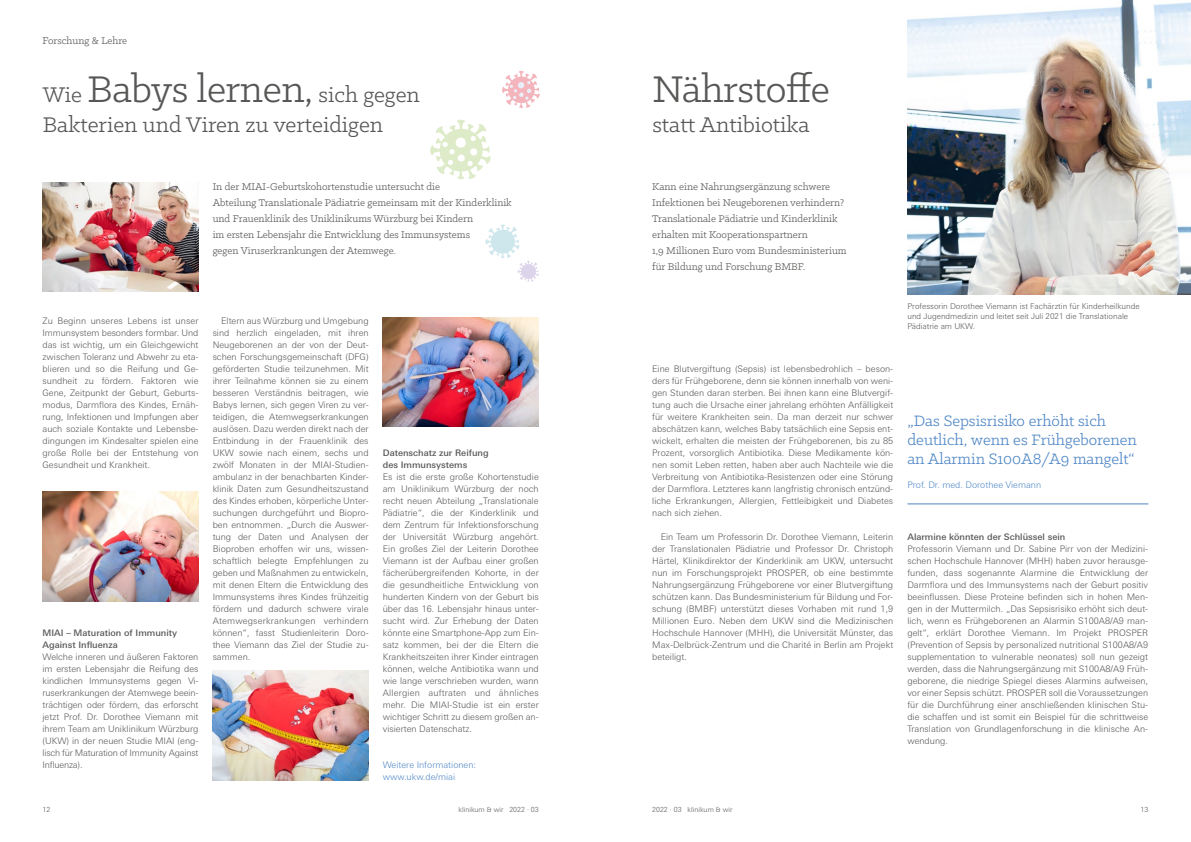
<style>
.page{position:relative;width:1191px;height:842px;background:#fff}
.page>*{position:absolute;margin:0;border:0;box-sizing:border-box;transform-origin:0 0}
.t1{font:42px "Klinic Slab";letter-spacing:-.01em;color:#575756}
.t2{font:24px/30px "Klinic Slab";color:#575756}
.t3{font:17px/19px "Klinic Slab";color:#5087c6}
.t4{font:11px/16px "Klinic Slab";color:#575756}
.t5{font:300 9px/12px "Univers Next Pro";color:#575756;text-align:justify}
.t6{font:500 9px/12px "Univers Next Pro";color:#575756}
.t7{font:300 9px/12px "Univers Next Pro";color:#5087c6}
.t8{font:300 8px/10px "Univers Next Pro";color:#575756}
.t9{font:300 7px "Univers Next Pro";color:#575756}
.s1{font-size:42px}
</style>
<div class="page">
<img style="left:907px;top:0;width:284px;height:295px">
<svg style="left:502px;top:71px;width:38px;height:37px"></svg>
<svg style="left:485px;top:224px;width:54px;height:58px"></svg>
<svg style="left:430px;top:119px;width:61px;height:61px"></svg>
<hr style="left:907px;top:504px;width:241px;height:1px;background:#5087c6">
<img style="left:43px;top:182px;width:155px;height:109px">
<img style="left:43px;top:492px;width:155px;height:109px">
<img style="left:383px;top:317px;width:156px;height:110px">
<img style="left:213px;top:671px;width:156px;height:109px">
<p class="t4" style="left:43px;top:32px;width:86px">Forschung &amp; Lehre</p>
<h2 class="t2" style="left:43px;top:79px;width:378px">Wie <span class="s1">Babys lernen,</span> sich gegen<br>Bakterien und Viren zu verteidigen</h2>
<p class="t4" style="left:213px;top:178px;width:301px">In der MIAI-Geburtskohortenstudie untersucht die<br>Abteilung Translationale Pädiatrie gemeinsam mit der Kinderklinik und Frauenklinik des Uniklinikums Würzburg bei Kindern<br>im ersten Lebensjahr die Entwicklung des Immunsystems<br>gegen Viruserkrankungen der Atemwege.</p>
<p class="t5" style="left:43px;top:315px;width:157px">Zu Beginn unseres Lebens ist unser Immunsystem besonders formbar. Und das ist wichtig, um ein Gleichgewicht zwischen Toleranz und Abwehr zu eta&shy;blieren und so die Reifung und Ge&shy;sundheit zu fördern. Faktoren wie Gene, Zeitpunkt der Geburt, Geburts&shy;modus, Darmflora des Kindes, Ernäh&shy;rung, Infektionen und Impfungen aber auch soziale Kontakte und Lebensbe&shy;dingungen im Kindesalter spielen eine große Rolle bei der Entstehung von Gesundheit und Krankheit.</p>
<p class="t6" style="left:43px;top:627px;width:136px">MIAI – Maturation of Immunity<br>Against Influenza</p>
<p class="t5" style="left:43px;top:651px;width:157px">Welche inneren und äußeren Faktoren im ersten Lebensjahr die Reifung des kindlichen Immunsystems gegen Vi&shy;ruserkrankungen der Atemwege beein&shy;trächtigen oder fördern, das erforscht jetzt Prof. Dr. Dorothee Viemann mit ihrem Team am Uniklinikum Würzburg (UKW) in der neuen Studie MIAI (eng&shy;lisch für Maturation of Immunity Against Influenza).</p>
<p class="t5" style="left:213px;top:315px;width:157px;text-indent:9px">Eltern aus Würzburg und Umgebung sind herzlich eingeladen, mit ihren Neugeborenen an der von der Deut&shy;schen Forschungsgemeinschaft (DFG) geförderten Studie teilzunehmen. Mit ihrer Teilnahme können sie zu einem besseren Verständnis beitragen, wie Babys lernen, sich gegen Viren zu ver&shy;teidigen, die Atemwegserkrankungen auslösen. Dazu werden direkt nach der Entbindung in der Frauenklinik des UKW sowie nach einem, sechs und zwölf Monaten in der MIAI-Studien&shy;ambulanz in der benachbarten Kinder&shy;klinik Daten zum Gesundheitszustand des Kindes erhoben, körperliche Unter&shy;suchungen durchgeführt und Biopro&shy;ben entnommen. „Durch die Auswer&shy;tung der Daten und Analysen der Bioproben erhoffen wir uns, wissen&shy;schaftlich belegte Empfehlungen zu geben und Maßnahmen zu entwickeln, mit denen Eltern die Entwicklung des Immunsystems ihres Kindes frühzeitig fördern und dadurch schwere virale Atemwegserkrankungen verhindern können“, fasst Studienleiterin Doro&shy;thee Viemann das Ziel der Studie zu&shy;sammen.</p>
<p class="t6" style="left:383px;top:447px;width:107px">Datenschatz zur Reifung des Immunsystems</p>
<p class="t5" style="left:383px;top:471px;width:157px">Es ist die erste große Kohortenstudie am Uniklinikum Würzburg der noch recht neuen Abteilung „Translationale Pädiatrie“, die der Kinderklinik und dem Zentrum für Infektionsforschung der Universität Würzburg angehört.<br>Ein großes Ziel der Leiterin Dorothee Viemann ist der Aufbau einer großen fächerübergreifenden Kohorte, in der die gesundheitliche Entwicklung von hunderten Kindern von der Geburt bis über das 16. Lebensjahr hinaus unter&shy;sucht wird. Zur Erhebung der Daten könnte eine Smartphone-App zum Ein&shy;satz kommen, bei der die Eltern die Krankheitszeiten ihrer Kinder eintragen können, welche Antibiotika wann und wie lange verschrieben wurden, wann Allergien auftraten und ähnliches mehr. Die MIAI-Studie ist ein erster wichtiger Schritt zu diesem großen an&shy;visierten Datenschatz.</p>
<p class="t7" style="left:383px;top:759px;width:95px">Weitere Informationen: www.ukw.de/miai</p>
<h1 class="t1" style="left:652px;top:63px;width:179px">Nährstoffe</h1>
<h2 class="t2" style="left:652px;top:109px;width:159px">statt Antibiotika</h2>
<p class="t4" style="left:652px;top:178px;width:196px">Kann eine Nahrungsergänzung schwere Infektionen bei Neugeborenen verhindern?<br>Translationale Pädiatrie und Kinderklinik erhalten mit Kooperationspartnern<br>1,9 Millionen Euro vom Bundesministerium für Bildung und Forschung BMBF.</p>
<p class="t8" style="left:907px;top:301px;width:234px">Professorin Dorothee Viemann ist Fachärztin für Kinderheilkunde und Jugendmedizin und leitet seit Juli 2021 die Translationale<br>Pädiatrie am UKW.</p>
<p class="t5" style="left:652px;top:363px;width:242px">Eine Blutvergiftung (Sepsis) ist lebensbedrohlich – beson&shy;ders für Frühgeborene, denn sie können innerhalb von weni&shy;gen Stunden daran sterben. Bei ihnen kann eine Blutvergif&shy;tung auch die Ursache einer jahrelang erhöhten Anfälligkeit für weitere Krankheiten sein. Da man derzeit nur schwer abschätzen kann, welches Baby tatsächlich eine Sepsis ent&shy;wickelt, erhalten die meisten der Frühgeborenen, bis zu 85<br>Prozent, vorsorglich Antibiotika. Diese Medikamente kön&shy;nen somit Leben retten, haben aber auch Nachteile wie die Verbreitung von Antibiotika-Resistenzen oder eine Störung der Darmflora. Letzteres kann langfristig chronisch entzünd&shy;liche Erkrankungen, Allergien, Fettleibigkeit und Diabetes nach sich ziehen.</p>
<p class="t5" style="left:652px;top:531px;width:242px;text-indent:9px">Ein Team um Professorin Dr. Dorothee Viemann, Leiterin der Translationalen Pädiatrie und Professor Dr. Christoph Härtel, Klinikdirektor der Kinderklinik am UKW, untersucht nun im Forschungsprojekt PROSPER, ob eine bestimmte Nahrungsergänzung Frühgeborene vor einer Blutvergiftung schützen kann. Das Bundesministerium für Bildung und For&shy;schung (BMBF) unterstützt dieses Vorhaben mit rund 1,9<br>Millionen Euro. Neben dem UKW sind die Medizinischen Hochschule Hannover (MHH), die Universität Münster, das Max-Delbrück-Zentrum und die Charité in Berlin am Projekt beteiligt.</p>
<h3 class="t3" style="left:907px;top:411px;width:231px">„Das Sepsisrisiko erhöht sich deutlich, wenn es Frühgeborenen an Alarmin S100A8/A9 mangelt“</h3>
<p class="t7" style="left:907px;top:479px;width:135px">Prof. Dr. med. Dorothee Viemann</p>
<p class="t6" style="left:907px;top:531px;width:159px">Alarmine könnten der Schlüssel sein</p>
<p class="t5" style="left:907px;top:543px;width:242px">Professorin Viemann und Dr. Sabine Pirr von der Medizini&shy;schen Hochschule Hannover (MHH) haben zuvor herausge&shy;funden, dass sogenannte Alarmine die Entwicklung der Darmflora und des Immunsystems nach der Geburt positiv beeinflussen. Diese Proteine befinden sich in hohen Men&shy;gen in der Muttermilch. „Das Sepsisrisiko erhöht sich deut&shy;lich, wenn es Frühgeborenen an Alarmin S100A8/A9 man&shy;gelt“, erklärt Dorothee Viemann. Im Projekt PROSPER (Prevention of Sepsis by personalized nutritional S100A8/A9 supplementation to vulnerable neonates) soll nun gezeigt werden, dass die Nahrungsergänzung mit S100A8/A9 Früh&shy;geborene, die niedrige Spiegel dieses Alarmins aufweisen, vor einer Sepsis schützt. PROSPER soll die Voraussetzungen für die Durchführung einer anschließenden klinischen Stu&shy;die schaffen und ist somit ein Beispiel für die schrittweise Translation von Grundlagenforschung in die klinische An&shy;wendung.</p>
<p class="t9" style="left:43px;top:805px;width:9px">12</p>
<p class="t9" style="left:458px;top:805px;width:82px">klinikum &amp; wir 2022 · 03</p>
<p class="t9" style="left:652px;top:805px;width:82px">2022 · 03 klinikum &amp; wir</p>
<p class="t9" style="left:1140px;top:805px;width:9px">13</p>
</div>
